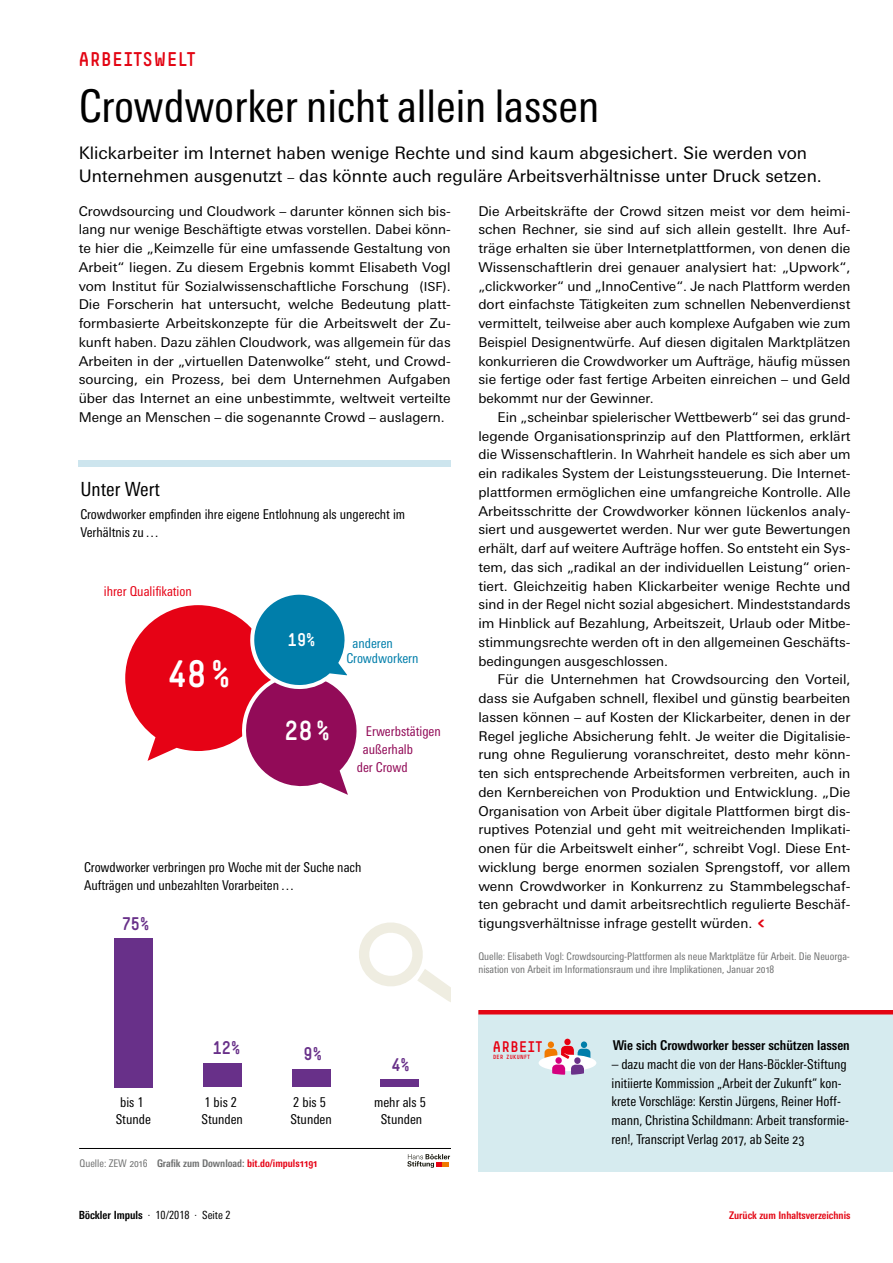
<style>
.page{position:relative;width:893px;height:1263px;background:#fff}
.page>*{position:absolute;margin:0;border:0;box-sizing:border-box;transform-origin:0 0}
._2__Head{font:condensed 45px "Univers Next Pro";color:#000}
.t1{font:37.5px "Simple HBS";color:#fff}
.t2{font:27px "Simple HBS";color:#fff}
._1__Stichwort{font:19.5px "Simple HBS";letter-spacing:.05em;color:#e30513}
.t3{font:condensed 19.5px "Univers Next Pro";color:#000}
.t4{font:18px "Simple HBS";color:#683089}
.t5{font:18px "Simple HBS";color:#fff}
._3__Vorspann{font:17.25px/22.5px "Univers Next Pro";color:#000}
.t6{font:15.15px "Simple HBS";letter-spacing:.05em;color:#e70011}
._4__Fließtext{font:13.5px/18.8px "Univers Next Pro";color:#000;text-align:justify}
._4__Fließtext_stumpf{font:13.5px/18.8px "Univers Next Pro";color:#000;text-align:justify}
._8__Infobox_Fließtex{font:condensed 13.5px/16.5px "Univers Next Pro";color:#000}
._8__Infobox_Fließtex-2{font:700 condensed 13.5px "Univers Next Pro";color:#000}
.t7{font:condensed 13.5px "Univers Next Pro";color:#920b58}
.t8{font:condensed 13.5px/15px "Univers Next Pro";color:#007eaa}
.t9{font:condensed 13.5px "Univers Next Pro";color:#e60215}
.t10{font:condensed 11.25px "Univers Next Pro";color:#000}
._5__Quelle_Artikel_o{font:condensed 10.5px/13.5px "Univers Next Pro";color:#6f7070}
.t11{font:700 condensed 10.5px "Univers Next Pro";color:#6f7070}
.t12{font:700 condensed 10.5px "Univers Next Pro";color:#e30513}
.t13{font:6px "Simple HBS";letter-spacing:.05em;color:#e70011}
.s1{font-size:13.5px}
.s2{font-family:"Simple HBS";font-size:18px;color:#e30513}
.s3{font-size:12.45px}
.s4{font-weight:400}
.s5{color:#e60215}
.s6{font-weight:700}
</style>
<div class="page">
<div style="left:478px;top:1011px;width:415px;height:160px;background:#d6ebef"></div>
<div style="left:581px;top:1041px;width:6px;height:7px;background:#007eaa;border-radius:50%"></div>
<div style="left:548px;top:1041px;width:6px;height:7px;background:#f17a00;border-radius:50%"></div>
<div style="left:564px;top:1039px;width:7px;height:6px;background:#e70011;border-radius:50%"></div>
<div style="left:539px;top:1055px;width:57px;height:16px;background:#fff;border-radius:50%"></div>
<svg style="left:544px;top:1046px;width:46px;height:29px"></svg>
<hr style="left:478px;top:1010px;width:415px;height:4px;background:#e30513">
<div style="left:114px;top:938px;width:38px;height:149px;background:#683089"></div>
<div style="left:203px;top:1063px;width:38px;height:24px;background:#683089"></div>
<div style="left:292px;top:1069px;width:38px;height:18px;background:#683089"></div>
<div style="left:381px;top:1079px;width:38px;height:8px;background:#683089"></div>
<svg style="left:125px;top:594px;width:232px;height:201px"></svg>
<svg style="left:359px;top:922px;width:91px;height:80px"></svg>
<div style="left:78px;top:460px;width:372px;height:7px;background:#cde5ee"></div>
<svg style="left:407px;top:1154px;width:43px;height:14px"></svg>
<hr style="left:79px;top:1148px;width:371px;height:1px;background:#000">
<p class="_1__Stichwort" style="left:79px;top:48px;width:118px">ARBEITSWELT</p>
<p class="_2__Head" style="left:79px;top:80px;width:522px">Crowdworker nicht allein lassen</p>
<p class="_3__Vorspann" style="left:79px;top:142px;width:745px">Klickarbeiter im Internet haben wenige Rechte und sind kaum abgesichert. Sie werden von<br>Unternehmen ausgenutzt <span class="s1">–</span> das könnte auch reguläre Arbeitsverhältnisse unter Druck setzen.</p>
<p class="_4__Fließtext_stumpf" style="left:478px;top:201px;width:374px">Die Arbeitskräfte der Crowd sitzen meist vor dem heimi&shy;schen Rechner, sie sind auf sich allein gestellt. Ihre Auf&shy;träge erhalten sie über Internetplattformen, von denen die Wissenschaftlerin drei genauer analysiert hat: „Upwork“, „clickworker“ und „InnoCentive“. Je nach Plattform werden dort einfachste Tätigkeiten zum schnellen Nebenverdienst vermittelt, teilweise aber auch komplexe Aufgaben wie zum Beispiel Designentwürfe. Auf diesen digitalen Marktplätzen konkurrieren die Crowdworker um Aufträge, häufig müssen sie fertige oder fast fertige Arbeiten einreichen – und Geld bekommt nur der Gewinner.</p>
<p class="_4__Fließtext" style="left:478px;top:408px;width:374px;text-indent:19px">Ein „scheinbar spielerischer Wettbewerb“ sei das grund&shy;legende Organisationsprinzip auf den Plattformen, erklärt die Wissenschaftlerin. In Wahrheit handele es sich aber um ein radikales System der Leistungssteuerung. Die Internet&shy;plattformen ermöglichen eine umfangreiche Kontrolle. Alle Arbeitsschritte der Crowdworker können lückenlos analy&shy;siert und ausgewertet werden. Nur wer gute Bewertungen erhält, darf auf weitere Aufträge hoffen. So entsteht ein Sys&shy;tem, das sich „radikal an der individuellen Leistung“ orien&shy;tiert. Gleichzeitig haben Klickarbeiter wenige Rechte und sind in der Regel nicht sozial abgesichert. Mindeststandards im Hinblick auf Bezahlung, Arbeitszeit, Urlaub oder Mitbe&shy;stimmungsrechte werden oft in den allgemeinen Geschäfts&shy;bedingungen ausgeschlossen.</p>
<p class="_4__Fließtext" style="left:478px;top:670px;width:374px;text-indent:19px">Für die Unternehmen hat Crowdsourcing den Vorteil, dass sie Aufgaben schnell, flexibel und günstig bearbeiten lassen können – auf Kosten der Klickarbeiter, denen in der Regel jegliche Absicherung fehlt. Je weiter die Digitalisie&shy;rung ohne Regulierung voranschreitet, desto mehr könn&shy;ten sich entsprechende Arbeitsformen verbreiten, auch in den Kernbereichen von Produktion und Entwicklung. „Die Organisation von Arbeit über digitale Plattformen birgt dis&shy;ruptives Potenzial und geht mit weitreichenden Implikati&shy;onen für die Arbeitswelt einher“, schreibt Vogl. Diese Ent&shy;wicklung berge enormen sozialen Sprengstoff, vor allem wenn Crowdworker in Konkurrenz zu Stammbelegschaf&shy;ten gebracht und damit arbeitsrechtlich regulierte Beschäf&shy;tigungsverhältnisse infrage gestellt würden.<span class="s2">&lt;</span></p>
<p class="_5__Quelle_Artikel_o" style="left:478px;top:949px;width:373px">Quelle: Elisabeth Vogl: Crowdsourcing-Plattformen als neue Marktplätze für Arbeit. Die Neuorga&shy;nisation von Arbeit im Informationsraum und ihre Implikationen, Januar 2018</p>
<p class="_4__Fließtext_stumpf" style="left:79px;top:201px;width:374px">Crowdsourcing und Cloudwork – darunter können sich bis&shy;lang nur wenige Beschäftigte etwas vorstellen. Dabei könn&shy;te hier die „Keimzelle für eine umfassende Gestaltung von Arbeit“ liegen. Zu diesem Ergebnis kommt Elisabeth Vogl vom Institut für Sozialwissenschaftliche Forschung (<span class="s3">ISF</span>).<br>Die Forscherin hat untersucht, welche Bedeutung platt&shy;formbasierte Arbeitskonzepte für die Arbeitswelt der Zu&shy;kunft haben. Dazu zählen Cloudwork, was allgemein für das Arbeiten in der „virtuellen Datenwolke“ steht, und Crowd&shy;sourcing, ein Prozess, bei dem Unternehmen Aufgaben über das Internet an eine unbestimmte, weltweit verteilte Menge an Menschen – die sogenannte Crowd – auslagern.</p>
<p class="t3" style="left:80px;top:478px;width:81px">Unter Wert</p>
<p class="_8__Infobox_Fließtex" style="left:80px;top:505px;width:326px;line-height:18px">Crowdworker empfinden ihre eigene Entlohnung als ungerecht im<br>Verhältnis zu…</p>
<p class="t9" style="left:104px;top:584px;width:89px">ihrer Qualifikation</p>
<p class="t5" style="left:288px;top:629px;width:29px">19%</p>
<p class="t8" style="left:346px;top:635px;width:74px;text-indent:6px">anderen<br>Crowdworkern</p>
<p class="t1" style="left:168px;top:653px;width:64px">48%</p>
<p class="t2" style="left:285px;top:715px;width:47px">28%</p>
<p class="t7" style="left:366px;top:723px;width:76px">Erwerbstätigen</p>
<p class="t7" style="left:363px;top:741px;width:52px">außerhalb</p>
<p class="t7" style="left:357px;top:759px;width:52px">der Crowd</p>
<p class="_8__Infobox_Fließtex" style="left:84px;top:858px;width:279px;line-height:18px">Crowdworker verbringen pro Woche mit der Suche nach<br>Aufträgen und unbezahlten Vorarbeiten…</p>
<p class="t4" style="left:122px;top:913px;width:29px">75%</p>
<p class="t4" style="left:213px;top:1038px;width:29px">12%</p>
<p class="t4" style="left:303px;top:1043px;width:20px">9%</p>
<p class="t4" style="left:391px;top:1054px;width:20px">4%</p>
<p class="_8__Infobox_Fließtex" style="left:116px;top:1094px;width:37px;text-align:center">bis 1<br>Stunde</p>
<p class="_8__Infobox_Fließtex" style="left:201px;top:1094px;width:43px">1 bis 2<br>Stunden</p>
<p class="_8__Infobox_Fließtex" style="left:290px;top:1094px;width:43px">2 bis 5<br>Stunden</p>
<p class="_8__Infobox_Fließtex" style="left:374px;top:1094px;width:53px;text-align:center">mehr als 5<br>Stunden</p>
<p class="t11" style="left:80px;top:1157px;width:240px"><span class="s4">Quelle: ZEW 2016</span> Grafik zum Download: <span class="s5">bit.do/impuls1191</span></p>
<p class="t10" style="left:79px;top:1208px;width:153px"><span class="s6">Böckler Impuls</span> · 10/2018 · Seite 2</p>
<p class="t6" style="left:493px;top:1038px;width:51px">ARBEIT</p>
<p class="t13" style="left:493px;top:1054px;width:38px">DER ZUKUNFT</p>
<p class="_8__Infobox_Fließtex-2" style="left:613px;top:1037px;width:239px">Wie sich Crowdworker besser schützen lassen</p>
<p class="_8__Infobox_Fließtex" style="left:612px;top:1056px;width:236px">– dazu macht die von der Hans-Böckler-Stiftung</p>
<p class="_8__Infobox_Fließtex" style="left:611px;top:1074px;width:232px">initiierte Kommission „Arbeit der Zukunft“ kon-</p>
<p class="_8__Infobox_Fließtex" style="left:611px;top:1093px;width:231px">krete Vorschläge: Kerstin Jürgens, Reiner Hoff-</p>
<p class="_8__Infobox_Fließtex" style="left:611px;top:1112px;width:239px">mann, Christina Schildmann: Arbeit transformie-</p>
<p class="_8__Infobox_Fließtex" style="left:611px;top:1131px;width:194px">ren!, Transcript Verlag 2017, ab Seite 23</p>
<p class="t12" style="left:729px;top:1209px;width:123px">Zurück zum Inhaltsverzeichnis</p>
</div>
